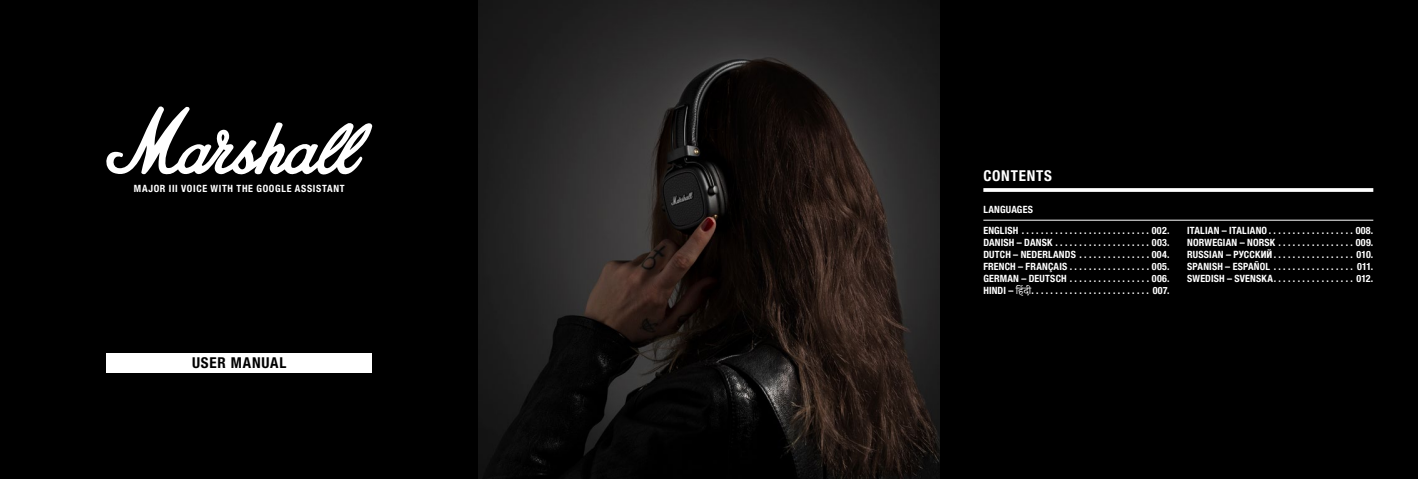
<style>
.page{position:relative;width:1418px;height:479px;background:#fff}
.page>*{position:absolute;margin:0;border:0;box-sizing:border-box;transform-origin:0 0}
.t1{font:700 condensed 15px "Helvetica Neue LT Pro";letter-spacing:.055em;color:#000}
.t2{font:700 condensed 15px "Helvetica Neue LT Pro";letter-spacing:.055em;color:#fff}
.t3{font:700 condensed 10px/11.9px "Helvetica Neue LT Pro";letter-spacing:.02em;color:#fff;text-align:justify}
.t4{font:700 condensed 10px "Helvetica Neue LT Pro";letter-spacing:.065em;color:#fff}
.s1{font-family:"Adobe Devanagari";font-weight:400;font-stretch:normal;font-size:12.5px}
.s2{font-family:"Helvetica Neue LTCYR"}
</style>
<div class="page">
<div style="left:478px;top:0;width:479px;height:478px;background:#000"></div>
<div style="left:0;top:0;width:478px;height:478px;background:#000"></div>
<div style="left:957px;top:0;width:460px;height:478px;background:#000"></div>
<img style="left:478px;top:0;width:461px;height:478px">
<hr style="left:983px;top:219px;width:390px;height:1px;background:#fff">
<svg style="left:983px;top:188px;width:390px;height:4px;background:#efefef"></svg>
<div style="left:106px;top:353px;width:266px;height:19px;background:#fff"></div>
<svg style="left:106px;top:106px;width:266px;height:69px"></svg>
<p class="t4" style="left:134px;top:182px;width:212px">MAJOR III VOICE WITH THE GOOGLE ASSISTANT</p>
<h1 class="t1" style="left:192px;top:353px;width:96px">USER MANUAL</h1>
<h1 class="t2" style="left:983px;top:166px;width:70px">CONTENTS</h1>
<p class="t3" style="left:983px;top:203px;width:51px">LANGUAGES</p>
<p class="t3" style="left:983px;top:225px;width:186px">ENGLISH . . . . . . . . . . . . . . . . . . . . . . . . . . . 002.<br>DANISH – DANSK . . . . . . . . . . . . . . . . . . . . 003.<br>DUTCH – NEDERLANDS . . . . . . . . . . . . . . . 004.<br>FRENCH – FRANÇAIS . . . . . . . . . . . . . . . . . 005.<br>GERMAN – DEUTSCH . . . . . . . . . . . . . . . . . 006.<br>HINDI – <span class="s1">हिदीं</span> ..........................</p>
<p class="t3" style="left:1152px;top:284px;width:17px">007.</p>
<p class="t3" style="left:1187px;top:225px;width:186px">ITALIAN – ITALIANO . . . . . . . . . . . . . . . . . . 008.<br>NORWEGIAN – NORSK . . . . . . . . . . . . . . . . 009.<br>RUSSIAN – <span class="s2">РУССКИЙ</span> . . . . . . . . . . . . . . . . . 010.<br>SPANISH – ESPAÑOL . . . . . . . . . . . . . . . . . 011.<br>SWEDISH – SVENSKA . . . . . . . . . . . . . . . . . 012.</p>
</div>
